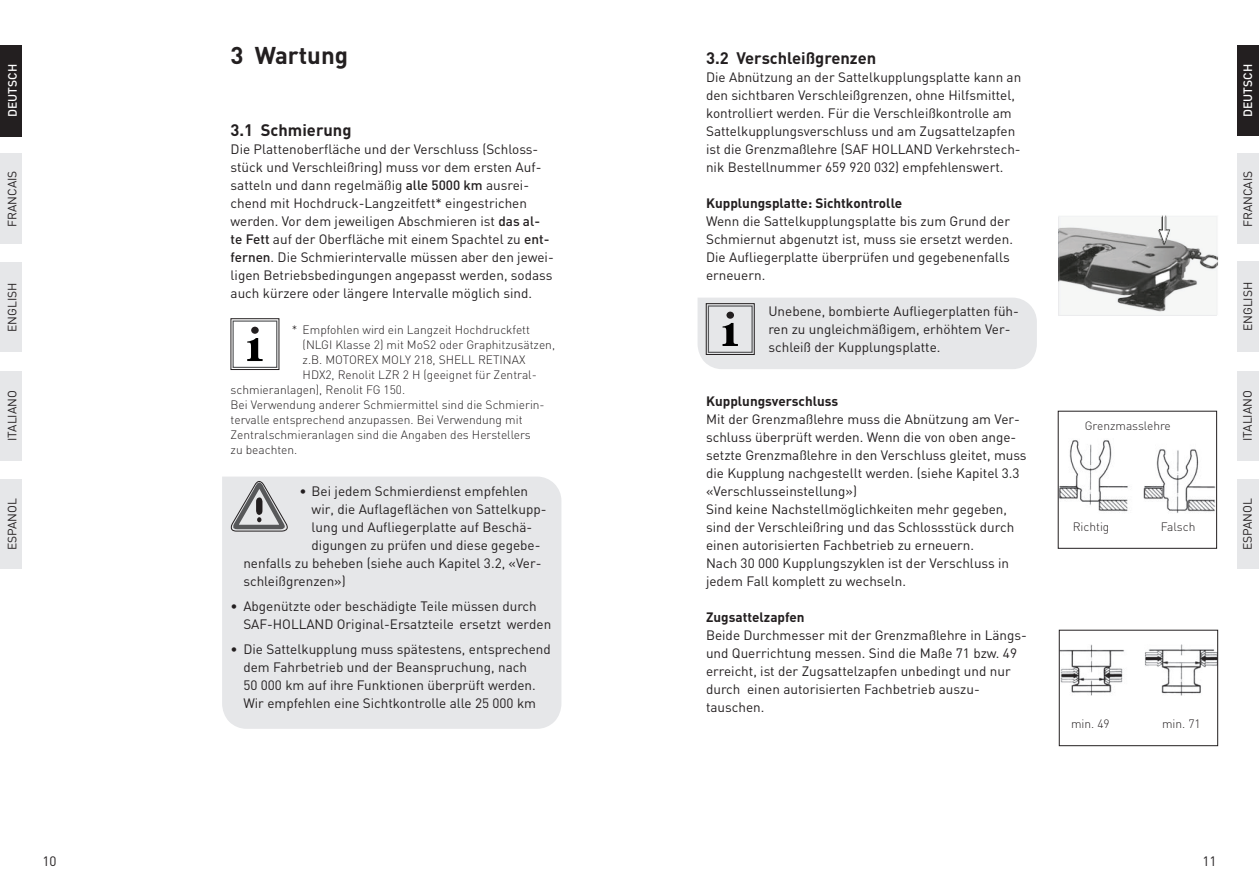
<style>
.page{position:relative;width:1259px;height:893px;background:#fff}
.page>*{position:absolute;margin:0;border:0;box-sizing:border-box;transform-origin:0 0}
.t1{font:700 24px "DIN";color:#231f20}
.t2{font:700 16.5px "DIN";color:#231f20}
.t3{font:13.5px/18px "DIN";color:#231f20}
.t4{font:700 13.5px "DIN";color:#231f20}
.t5{font:300 12px "DIN";color:#231f20}
.t6{font:12px "DIN";color:#231f20}
.t7{font:500 12px "DIN";color:#fff}
.s1{font-weight:500}
</style>
<div class="page">
<div style="left:0;top:45px;width:21px;height:91px;background:#231f20"></div>
<div style="left:0;top:154px;width:21px;height:90px;background:#e6e7e9"></div>
<div style="left:0;top:262px;width:21px;height:90px;background:#e6e7e9"></div>
<div style="left:0;top:371px;width:21px;height:90px;background:#e6e7e9"></div>
<div style="left:0;top:479px;width:21px;height:90px;background:#e6e7e9"></div>
<div style="left:1237px;top:45px;width:22px;height:91px;background:#231f20"></div>
<div style="left:1237px;top:154px;width:22px;height:90px;background:#e6e7e9"></div>
<div style="left:1237px;top:261px;width:22px;height:91px;background:#e6e7e9"></div>
<div style="left:1237px;top:371px;width:22px;height:90px;background:#e6e7e9"></div>
<div style="left:1237px;top:479px;width:22px;height:90px;background:#e6e7e9"></div>
<div style="left:222px;top:477px;width:339px;height:252px;background:#e6e7e9"></div>
<img style="left:1061px;top:644px;width:154px;height:52px">
<div style="left:1059px;top:630px;width:158px;height:116px;border:1px solid #231f20"></div>
<img style="left:1060px;top:440px;width:154px;height:73px">
<svg style="left:228px;top:477px;width:62px;height:70px"></svg>
<div style="left:231px;top:318px;width:48px;height:52px;border:1px solid #231f20"></div>
<div style="left:232px;top:320px;width:45px;height:48px;border:1px solid #57585a"></div>
<div style="left:251px;top:327px;width:8px;height:7px;background:#231f20;border-radius:50%"></div>
<svg style="left:247px;top:338px;width:16px;height:23px"></svg>
<div style="left:697px;top:298px;width:340px;height:71px;background:#e6e7e9"></div>
<img style="left:1058px;top:215px;width:161px;height:101px">
<img style="left:1157px;top:217px;width:12px;height:29px">
<img style="left:1158px;top:217px;width:10px;height:28px">
<p class="t7" style="left:5px;top:117px;width:54px;rotate:-90deg">DEUTSCH</p>
<p class="t6" style="left:5px;top:227px;width:58px;rotate:-90deg">FRANCAIS</p>
<p class="t6" style="left:5px;top:332px;width:51px;rotate:-90deg">ENGLISH</p>
<p class="t6" style="left:5px;top:441px;width:52px;rotate:-90deg">ITALIANO</p>
<p class="t6" style="left:5px;top:550px;width:54px;rotate:-90deg">ESPANOL</p>
<h1 class="t1" style="left:231px;top:40px;width:119px">3 Wartung</h1>
<p class="t2" style="left:231px;top:119px;width:122px">3.1 Schmierung</p>
<p class="t3" style="left:231px;top:140px;width:325px">Die Plattenoberfläche und der Verschluss (Schloss&shy;stück und Verschleißring) muss vor dem ersten Auf&shy;satteln und dann regelmäßig <span class="s1">alle 5000 km</span> ausrei&shy;chend mit Hochdruck-Langzeitfett* eingestrichen werden. Vor dem jeweiligen Abschmieren ist <span class="s1">das al&shy;te Fett</span> auf der Oberfläche mit einem Spachtel zu <span class="s1">ent&shy;fernen</span>. Die Schmierintervalle müssen aber den jewei&shy;ligen Betriebsbedingungen angepasst werden, sodass auch kürzere oder längere Intervalle möglich sind.</p>
<p class="t5" style="left:292px;top:322px;width:240px">* Empfohlen wird ein Langzeit Hochdruckfett</p>
<p class="t5" style="left:303px;top:337px;width:254px">(NLGI Klasse 2) mit MoS2 oder Graphitzusätzen,</p>
<p class="t5" style="left:303px;top:352px;width:224px">z.B. MOTOREX MOLY 218, SHELL RETINAX</p>
<p class="t5" style="left:303px;top:367px;width:236px">HDX2, Renolit LZR 2 H (geeignet für Zentral-</p>
<p class="t5" style="left:231px;top:382px;width:176px">schmieranlagen), Renolit FG 150.</p>
<p class="t5" style="left:231px;top:397px;width:316px">Bei Verwendung anderer Schmiermittel sind die Schmierin-</p>
<p class="t5" style="left:231px;top:412px;width:293px">tervalle entsprechend anzupassen. Bei Verwendung mit</p>
<p class="t5" style="left:231px;top:427px;width:302px">Zentralschmieranlagen sind die Angaben des Herstellers</p>
<p class="t5" style="left:231px;top:442px;width:68px">zu beachten.</p>
<p class="t3" style="left:299px;top:482px;width:230px">• Bei jedem Schmierdienst empfehlen</p>
<p class="t3" style="left:312px;top:500px;width:236px">wir, die Auflageflächen von Sattelkupp-</p>
<p class="t3" style="left:312px;top:518px;width:222px">lung und Aufliegerplatte auf Beschä-</p>
<p class="t3" style="left:312px;top:536px;width:230px">digungen zu prüfen und diese gegebe-</p>
<p class="t3" style="left:243px;top:554px;width:300px">nenfalls zu beheben (siehe auch Kapitel 3.2, «Ver-</p>
<p class="t3" style="left:243px;top:572px;width:104px">schleißgrenzen»)</p>
<p class="t3" style="left:243px;top:596px;width:309px;text-indent:-13px">• Abgenützte oder beschädigte Teile müssen durch<br>SAF-HOLLAND Original-Ersatzteile ersetzt werden</p>
<p class="t3" style="left:243px;top:640px;width:309px;text-indent:-13px">• Die Sattelkupplung muss spätestens, entsprechend dem Fahrbetrieb und der Beanspruchung, nach<br>50 000 km auf ihre Funktionen überprüft werden.<br>Wir empfehlen eine Sichtkontrolle alle 25 000 km</p>
<p class="t2" style="left:706px;top:48px;width:172px">3.2 Verschleißgrenzen</p>
<p class="t3" style="left:706px;top:68px;width:317px">Die Abnützung an der Sattelkupplungsplatte kann an den sichtbaren Verschleißgrenzen, ohne Hilfsmittel, kontrolliert werden. Für die Verschleißkontrolle am Sattelkupplungsverschluss und am Zugsattelzapfen ist die Grenzmaßlehre (SAF HOLLAND Verkehrstech&shy;nik Bestellnummer 659 920 032) empfehlenswert.</p>
<p class="t4" style="left:706px;top:195px;width:198px">Kupplungsplatte: Sichtkontrolle</p>
<p class="t3" style="left:706px;top:212px;width:308px">Wenn die Sattelkupplungsplatte bis zum Grund der Schmiernut abgenutzt ist, muss sie ersetzt werden.<br>Die Aufliegerplatte überprüfen und gegebenenfalls erneuern.</p>
<p class="t3" style="left:768px;top:302px;width:252px">Unebene, bombierte Aufliegerplatten füh&shy;ren zu ungleichmäßigem, erhöhtem Ver&shy;schleiß der Kupplungsplatte.</p>
<p class="t4" style="left:706px;top:393px;width:134px">Kupplungsverschluss</p>
<p class="t3" style="left:706px;top:410px;width:322px">Mit der Grenzmaßlehre muss die Abnützung am Ver&shy;schluss überprüft werden. Wenn die von oben ange&shy;setzte Grenzmaßlehre in den Verschluss gleitet, muss die Kupplung nachgestellt werden. (siehe Kapitel 3.3 «Verschlusseinstellung»)<br>Sind keine Nachstellmöglichkeiten mehr gegeben, sind der Verschleißring und das Schlossstück durch einen autorisierten Fachbetrieb zu erneuern.<br>Nach 30 000 Kupplungszyklen ist der Verschluss in jedem Fall komplett zu wechseln.</p>
<p class="t4" style="left:706px;top:609px;width:100px">Zugsattelzapfen</p>
<p class="t3" style="left:706px;top:626px;width:322px">Beide Durchmesser mit der Grenzmaßlehre in Längs&shy;und Querrichtung messen. Sind die Maße 71 bzw. 49 erreicht, ist der Zugsattelzapfen unbedingt und nur durch einen autorisierten Fachbetrieb auszu&shy;tauschen.</p>
<p class="t5" style="left:1084px;top:418px;width:88px">Grenzmasslehre</p>
<p class="t5" style="left:1072px;top:520px;width:38px">Richtig</p>
<p class="t5" style="left:1160px;top:520px;width:36px">Falsch</p>
<p class="t7" style="left:1240px;top:117px;width:54px;rotate:-90deg">DEUTSCH</p>
<p class="t6" style="left:1240px;top:227px;width:58px;rotate:-90deg">FRANCAIS</p>
<p class="t6" style="left:1240px;top:331px;width:51px;rotate:-90deg">ENGLISH</p>
<p class="t6" style="left:1240px;top:441px;width:52px;rotate:-90deg">ITALIANO</p>
<p class="t6" style="left:1240px;top:550px;width:54px;rotate:-90deg">ESPANOL</p>
<p class="t5" style="left:1071px;top:716px;width:40px">min. 49</p>
<p class="t5" style="left:1162px;top:716px;width:40px">min. 71</p>
<p class="t3" style="left:43px;top:851px;width:16px">10</p>
<p class="t3" style="left:1202px;top:852px;width:16px">11</p>
</div>
